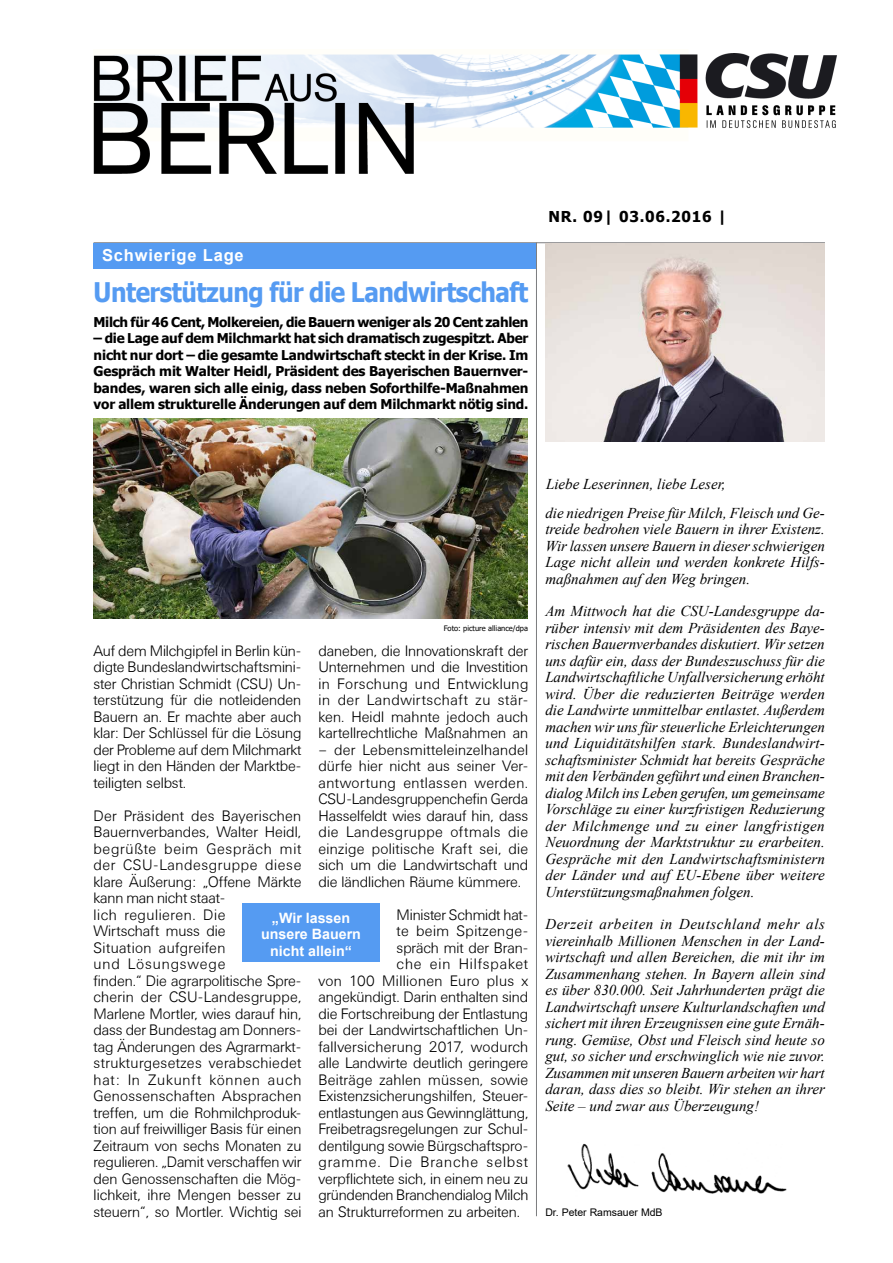
<style>
.page{position:relative;width:893px;height:1263px;background:#fff}
.page>*{position:absolute;margin:0;border:0;box-sizing:border-box;transform-origin:0 0}
._01_BaB_Überschrift{font:700 27px "Tahoma";letter-spacing:-.02em;color:#559bf2;scale:.9 1}
._01_BaB_Überschrift-2{font:700 16.5px "Arial";letter-spacing:.05em;color:#fff}
._04_BaB_Fließtext{font:300 15px/16.5px "Univers BSK";letter-spacing:-.01em;color:#000;text-align:justify}
._06_BaB_1__Seite{font:italic 15px/16.5px "Times New Roman";color:#000;text-align:justify}
._04_BaB_Fließtext-2{font:300 15px "Univers BSK";letter-spacing:.02em;color:#000}
._04_BaB_Fließtext-3{font:300 15px "Univers BSK";letter-spacing:.055em;color:#000}
._04_BaB_Fließtext-4{font:300 15px "Univers BSK";letter-spacing:.015em;color:#000}
._04_BaB_Fließtext-5{font:300 15px "Univers BSK";letter-spacing:.01em;color:#000}
._05_BaB_Datum{font:700 15px "Tahoma";letter-spacing:.05em;color:#000}
._14_BaB_Zitat_Text{font:700 14.25px/16.5px "Arial";color:#fff;text-align:center}
._03_BaB_Teaser{font:700 13.5px/16.5px "Tahoma";letter-spacing:-.025em;color:#000;text-align:justify}
._07_BaB_Name_MdB{font:10.5px "Arial";color:#000}
._13_BaB_Rechtevermer{font:7.5px "Tahoma";color:#000}
</style>
<div class="page">
<hr style="left:94px;top:242px;width:731px;height:1px;background:#7b7c7e">
<hr style="left:536px;top:242px;width:1px;height:974px;background:#7b7c7e">
<div style="left:94px;top:243px;width:442px;height:25px;background:#559bf2"></div>
<div style="left:242px;top:904px;width:138px;height:58px;background:#559bf2"></div>
<img style="left:93px;top:418px;width:435px;height:200px">
<img style="left:94px;top:53px;width:743px;height:120px">
<img style="left:567px;top:1143px;width:220px;height:51px">
<img style="left:545px;top:243px;width:280px;height:198px">
<p class="_01_BaB_Überschrift-2" style="left:102px;top:244px;width:143px">Schwierige Lage</p>
<p class="_01_BaB_Überschrift" style="left:94px;top:273px;width:485px">Unterstützung für die Landwirtschaft</p>
<p class="_03_BaB_Teaser" style="left:94px;top:314px;width:436px">Milch für 46 Cent, Molkereien, die Bauern weniger als 20 Cent zahlen</p>
<p class="_03_BaB_Teaser" style="left:94px;top:330px;width:436px">– die Lage auf dem Milchmarkt hat sich dramatisch zugespitzt. Aber nicht nur dort – die gesamte Landwirtschaft steckt in der Krise. Im Gespräch mit Walter Heidl, Präsident des Bayerischen Bauernver&shy;bandes, waren sich alle einig, dass neben Soforthilfe-Maßnahmen vor allem strukturelle Änderungen auf dem Milchmarkt nötig sind.</p>
<p class="_05_BaB_Datum" style="left:549px;top:206px;width:180px">NR. 09| 03.06.2016 |</p>
<p class="_13_BaB_Rechtevermer" style="left:444px;top:623px;width:86px">Foto: picture alliance/dpa</p>
<p class="_04_BaB_Fließtext" style="left:94px;top:642px;width:210px">Auf dem Milchgipfel in Berlin kün&shy;digte Bundeslandwirtschaftsmini&shy;ster Christian Schmidt (CSU) Un&shy;terstützung für die notleidenden Bauern an. Er machte aber auch klar: Der Schlüssel für die Lösung der Probleme auf dem Milchmarkt liegt in den Händen der Marktbe&shy;teiligten selbst.</p>
<p class="_04_BaB_Fließtext" style="left:94px;top:807px;width:210px;text-align:left">Der Präsident des Bayerischen<br>Bauernverbandes, Walter Heidl, begrüßte beim Gespräch mit der CSU-Landesgruppe diese klare Äußerung: „Offene Märkte kann man nicht staat-<br>lich regulieren. Die<br>Wirtschaft muss die<br>Situation aufgreifen<br>und Lösungswege<br>finden.“ Die agrarpolitische Spre&shy;cherin der CSU-Landesgruppe,<br>Marlene Mortler, wies darauf hin, dass der Bundestag am Donners&shy;tag Änderungen des Agrarmarkt&shy;strukturgesetzes verabschiedet hat: In Zukunft können auch<br>Genossenschaften Absprachen treffen, um die Rohmilchproduk&shy;tion auf freiwilliger Basis für einen<br>Zeitraum von sechs Monaten zu regulieren. „Damit verschaffen wir den Genossenschaften die Mög&shy;lichkeit, ihre Mengen besser zu steuern“, so Mortler. Wichtig sei</p>
<p class="_04_BaB_Fließtext" style="left:318px;top:642px;width:211px">daneben, die Innovationskraft der Unternehmen und die Investition in Forschung und Entwicklung in der Landwirtschaft zu stär&shy;ken. Heidl mahnte jedoch auch kartellrechtliche Maßnahmen an</p>
<p class="_04_BaB_Fließtext" style="left:318px;top:741px;width:211px">– der Lebensmitteleinzelhandel dürfe hier nicht aus seiner Ver&shy;antwortung entlassen werden.<br>CSU-Landesgruppenchefin Gerda Hasselfeldt wies darauf hin, dass die Landesgruppe oftmals die einzige politische Kraft sei, die sich um die Landwirtschaft und die ländlichen Räume kümmere.</p>
<p class="_04_BaB_Fließtext" style="left:397px;top:906px;width:133px">Minister Schmidt hat-</p>
<p class="_04_BaB_Fließtext-2" style="left:397px;top:923px;width:133px">te beim Spitzenge-</p>
<p class="_04_BaB_Fließtext" style="left:397px;top:939px;width:133px">spräch mit der Bran-</p>
<p class="_04_BaB_Fließtext-3" style="left:397px;top:956px;width:133px">che ein Hilfspaket</p>
<p class="_04_BaB_Fließtext-2" style="left:318px;top:972px;width:211px">von 100 Millionen Euro plus x</p>
<p class="_04_BaB_Fließtext" style="left:318px;top:989px;width:211px">angekündigt. Darin enthalten sind</p>
<p class="_04_BaB_Fließtext" style="left:318px;top:1005px;width:211px">die Fortschreibung der Entlastung</p>
<p class="_04_BaB_Fließtext" style="left:318px;top:1022px;width:211px">bei der Landwirtschaftlichen Un-</p>
<p class="_04_BaB_Fließtext-4" style="left:318px;top:1038px;width:211px">fallversicherung 2017, wodurch</p>
<p class="_04_BaB_Fließtext" style="left:318px;top:1055px;width:211px">alle Landwirte deutlich geringere</p>
<p class="_04_BaB_Fließtext-5" style="left:318px;top:1071px;width:211px">Beiträge zahlen müssen, sowie</p>
<p class="_04_BaB_Fließtext" style="left:318px;top:1088px;width:211px">Existenzsicherungshilfen, Steuer-</p>
<p class="_04_BaB_Fließtext" style="left:318px;top:1104px;width:211px">entlastungen aus Gewinnglättung,</p>
<p class="_04_BaB_Fließtext" style="left:318px;top:1121px;width:211px">Freibetragsregelungen zur Schul-</p>
<p class="_04_BaB_Fließtext" style="left:318px;top:1137px;width:211px">dentilgung sowie Bürgschaftspro-</p>
<p class="_04_BaB_Fließtext-3" style="left:318px;top:1154px;width:211px">gramme. Die Branche selbst</p>
<p class="_04_BaB_Fließtext" style="left:318px;top:1170px;width:211px">verpflichtete sich, in einem neu zu</p>
<p class="_04_BaB_Fließtext" style="left:318px;top:1187px;width:211px">gründenden Branchendialog Milch</p>
<p class="_04_BaB_Fließtext" style="left:318px;top:1203px;width:203px">an Strukturreformen zu arbeiten.</p>
<p class="_14_BaB_Zitat_Text" style="left:261px;top:909px;width:101px">„Wir lassen unsere Bauern nicht allein“</p>
<p class="_06_BaB_1__Seite" style="left:546px;top:475px;width:181px">Liebe Leserinnen, liebe Leser,</p>
<p class="_06_BaB_1__Seite" style="left:545px;top:504px;width:281px">die niedrigen Preise für Milch, Fleisch und Ge&shy;treide bedrohen viele Bauern in ihrer Existenz.<br>Wir lassen unsere Bauern in dieser schwierigen Lage nicht allein und werden konkrete Hilfs&shy;maßnahmen auf den Weg bringen.</p>
<p class="_06_BaB_1__Seite" style="left:545px;top:603px;width:281px">Am Mittwoch hat die CSU-Landesgruppe da&shy;rüber intensiv mit dem Präsidenten des Baye&shy;rischen Bauernverbandes diskutiert. Wir setzen uns dafür ein, dass der Bundeszuschuss für die Landwirtschaftliche Unfallversicherung erhöht wird. Über die reduzierten Beiträge werden die Landwirte unmittelbar entlastet. Außerdem machen wir uns für steuerliche Erleichterungen und Liquiditätshilfen stark. Bundeslandwirt&shy;schaftsminister Schmidt hat bereits Gespräche mit den Verbänden geführt und einen Branchen&shy;dialog Milch ins Leben gerufen, um gemeinsame Vorschläge zu einer kurzfristigen Reduzierung der Milchmenge und zu einer langfristigen Neuordnung der Marktstruktur zu erarbeiten.<br>Gespräche mit den Landwirtschaftsministern der Länder und auf EU-Ebene über weitere Unterstützungsmaßnahmen folgen.</p>
<p class="_06_BaB_1__Seite" style="left:545px;top:916px;width:281px">Derzeit arbeiten in Deutschland mehr als viereinhalb Millionen Menschen in der Land&shy;wirtschaft und allen Bereichen, die mit ihr im Zusammenhang stehen. In Bayern allein sind es über 830.000. Seit Jahrhunderten prägt die Landwirtschaft unsere Kulturlandschaften und sichert mit ihren Erzeugnissen eine gute Ernäh&shy;rung. Gemüse, Obst und Fleisch sind heute so gut, so sicher und erschwinglich wie nie zuvor.<br>Zusammen mit unseren Bauern arbeiten wir hart daran, dass dies so bleibt. Wir stehen an ihrer Seite – und zwar aus Überzeugung!</p>
<p class="_07_BaB_Name_MdB" style="left:545px;top:1205px;width:119px">Dr. Peter Ramsauer MdB</p>
</div>
